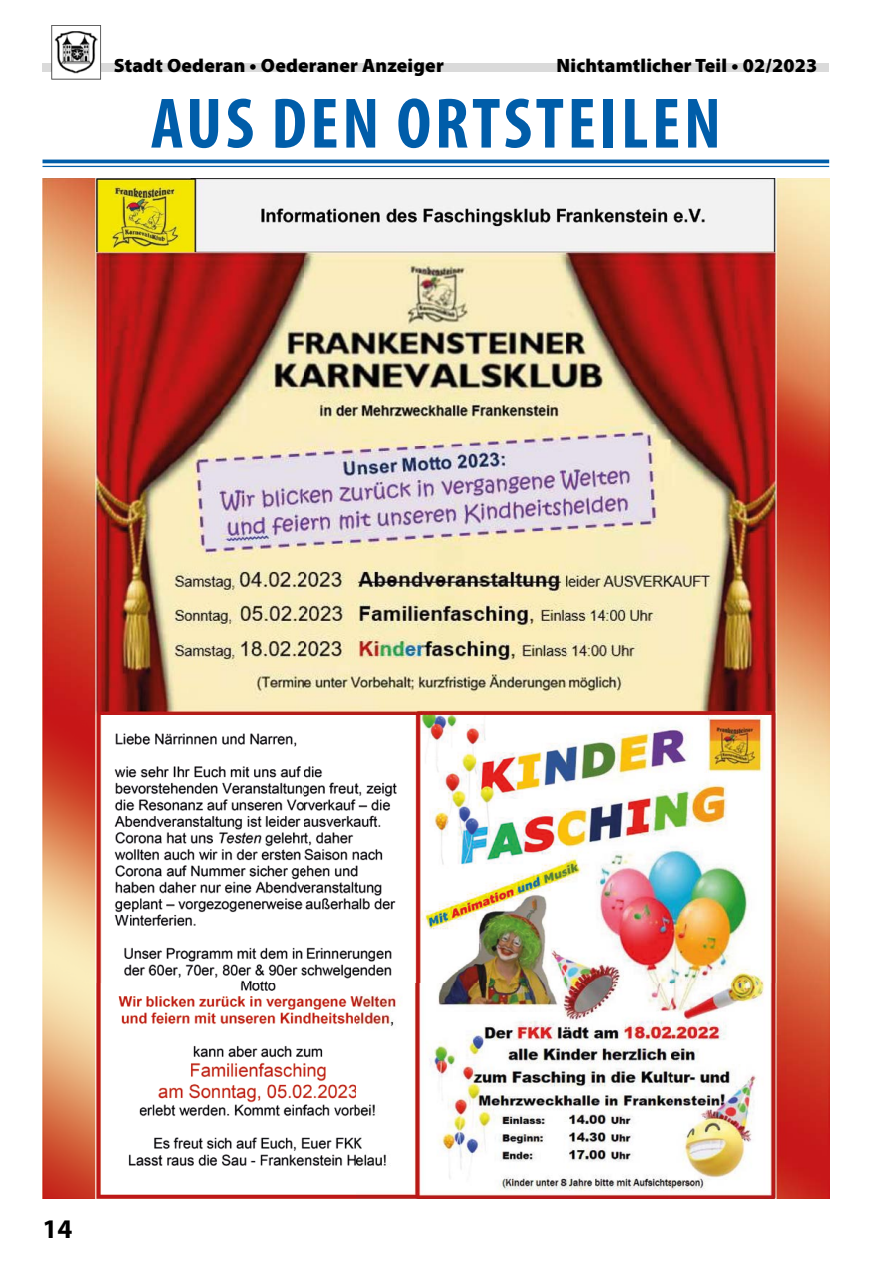
<style>
.page{position:relative;width:893px;height:1263px;background:#fff}
.page>*{position:absolute;margin:0;border:0;box-sizing:border-box;transform-origin:0 0}
.t1{font:700 condensed 72px "Myriad Pro";letter-spacing:.05em;color:#005da9}
.t2{font:700 27px "Myriad Pro";color:#000}
.t3{font:900 19.5px "Myriad Pro";letter-spacing:.01em;color:#000}
</style>
<div class="page">
<div style="left:43px;top:63px;width:786px;height:9px;background:#dadada"></div>
<svg style="left:51px;top:25px;width:51px;height:55px"></svg>
<hr style="left:43px;top:160px;width:786px;height:3px;background:#005da9">
<hr style="left:43px;top:166px;width:786px;height:1px;background:#005da9">
<img style="left:43px;top:178px;width:786px;height:1021px">
<p class="t3" style="left:114px;top:55px;width:332px">Stadt Oederan • Oederaner Anzeiger</p>
<p class="t3" style="left:557px;top:55px;width:262px">Nichtamtlicher Teil • 02/2023</p>
<h1 class="t1" style="left:151px;top:79px;width:572px">AUS DEN ORTSTEILEN</h1>
<h2 class="t2" style="left:43px;top:1213px;width:31px">14</h2>
</div>
